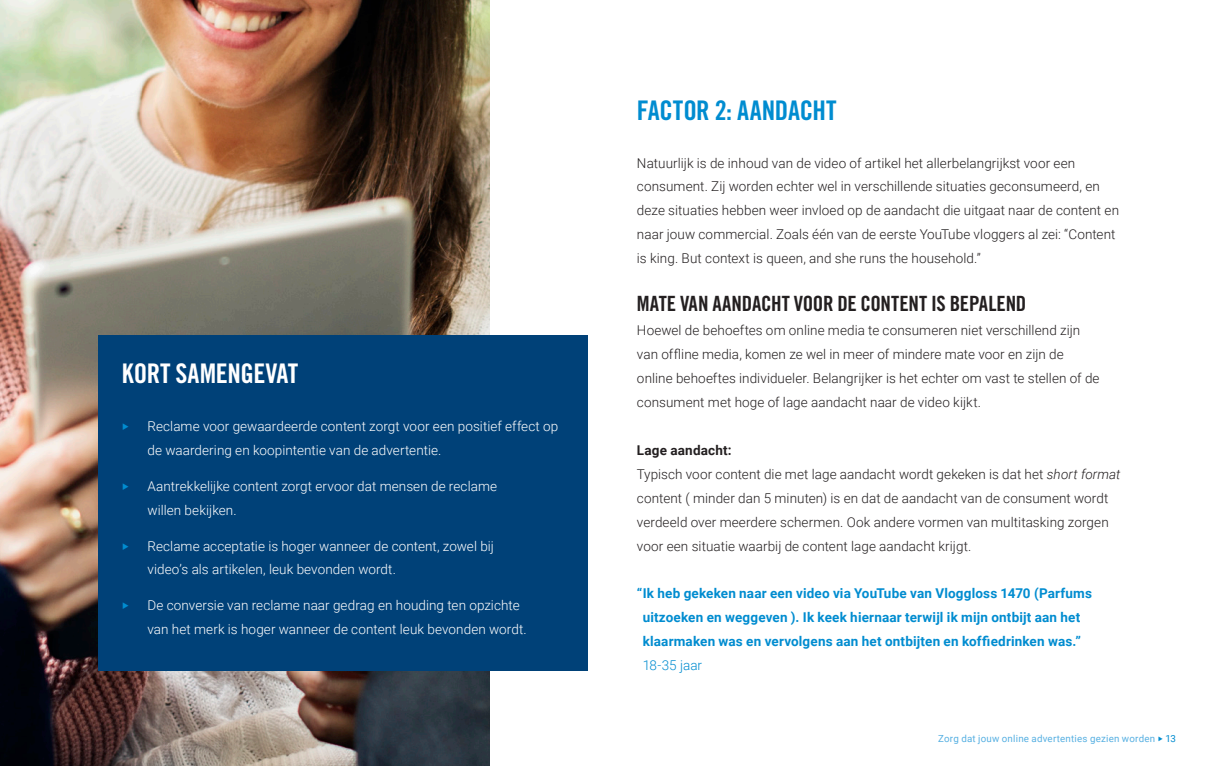
<style>
.page{position:relative;width:1225px;height:766px;background:#fff}
.page>*{position:absolute;margin:0;border:0;box-sizing:border-box;transform-origin:0 0}
.Subkoptekst_Blauw{font:27px "Trade Gothic LT Std Bd Cn 20";letter-spacing:-.01em;color:#008cd0}
.Subkoptekst_Blauw-2{font:27px "Trade Gothic LT Std Bd Cn 20";letter-spacing:-.015em;color:#fff}
.Tussenkop_Zwart{font:21px "Trade Gothic LT Std Bd Cn 20";letter-spacing:-.01em;color:#231f20}
.Broodtekst{font:300 13.5px/23.9px "Roboto";letter-spacing:.005em;color:#231f20}
.t1{font:300 13.5px/23.9px "Roboto";letter-spacing:.005em;color:#fff}
.Broodtekst-2{font:700 13.5px/23.9px "Roboto";letter-spacing:.01em;color:#008cd0}
.Broodtekst-3{font:700 13.5px "Roboto";letter-spacing:.015em;color:#231f20}
.t2{font:13.5px "Roboto";color:#008cd0}
.t3{font:9.75px "Roboto";letter-spacing:.02em;color:#57b0e2}
.s1{font-style:italic}
.s2{font-weight:300}
.s3{color:#008cd0}
</style>
<div class="page">
<img style="left:0;top:0;width:490px;height:765px">
<div style="left:98px;top:335px;width:490px;height:335px;background:#004178"></div>
<p class="Subkoptekst_Blauw-2" style="left:122px;top:357px;width:178px">KORT SAMENGEVAT</p>
<p class="t2" style="left:122px;top:416px;width:9px">‣</p>
<p class="t1" style="left:147px;top:413px;width:412px">Reclame voor gewaardeerde content zorgt voor een positief effect op de waardering en koopintentie van de advertentie.</p>
<p class="t2" style="left:122px;top:476px;width:9px">‣</p>
<p class="t1" style="left:147px;top:473px;width:351px">Aantrekkelijke content zorgt ervoor dat mensen de reclame willen bekijken.</p>
<p class="t2" style="left:122px;top:536px;width:9px">‣</p>
<p class="t1" style="left:147px;top:533px;width:348px">Reclame acceptatie is hoger wanneer de content, zowel bij video’s als artikelen, leuk bevonden wordt.</p>
<p class="t2" style="left:122px;top:596px;width:9px">‣</p>
<p class="t1" style="left:147px;top:593px;width:381px">De conversie van reclame naar gedrag en houding ten opzichte van het merk is hoger wanneer de content leuk bevonden wordt.</p>
<p class="Subkoptekst_Blauw" style="left:637px;top:94px;width:201px">FACTOR 2: AANDACHT</p>
<p class="Broodtekst" style="left:637px;top:150px;width:483px">Natuurlijk is de inhoud van de video of artikel het allerbelangrijkst voor een consument. Zij worden echter wel in verschillende situaties geconsumeerd, en deze situaties hebben weer invloed op de aandacht die uitgaat naar de content en naar jouw commercial. Zoals één van de eerste YouTube vloggers al zei: “Content is king. But context is queen, and she runs the household.”</p>
<p class="Tussenkop_Zwart" style="left:637px;top:291px;width:391px">MATE VAN AANDACHT VOOR DE CONTENT IS BEPALEND</p>
<p class="Broodtekst" style="left:637px;top:318px;width:464px">Hoewel de behoeftes om online media te consumeren niet verschillend zijn van offline media, komen ze wel in meer of mindere mate voor en zijn de online behoeftes individueler. Belangrijker is het echter om vast te stellen of de consument met hoge of lage aandacht naar de video kijkt.</p>
<p class="Broodtekst-3" style="left:637px;top:440px;width:96px">Lage aandacht:</p>
<p class="Broodtekst" style="left:637px;top:461px;width:485px">Typisch voor content die met lage aandacht wordt gekeken is dat het <span class="s1">short format </span>content ( minder dan 5 minuten) is en dat de aandacht van de consument wordt verdeeld over meerdere schermen. Ook andere vormen van multitasking zorgen voor een situatie waarbij de content lage aandacht krijgt.</p>
<p class="Broodtekst-2" style="left:643px;top:581px;width:451px;text-indent:-6px">“Ik heb gekeken naar een video via YouTube van Vloggloss 1470 (Parfums uitzoeken en weggeven ). Ik keek hiernaar terwijl ik mijn ontbijt aan het klaarmaken was en vervolgens aan het ontbijten en koffiedrinken was.” <span class="s2">18-35 jaar</span></p>
<p class="t3" style="left:938px;top:731px;width:239px">Zorg dat jouw online advertenties gezien worden <span class="s3">‣ 13</span></p>
</div>
